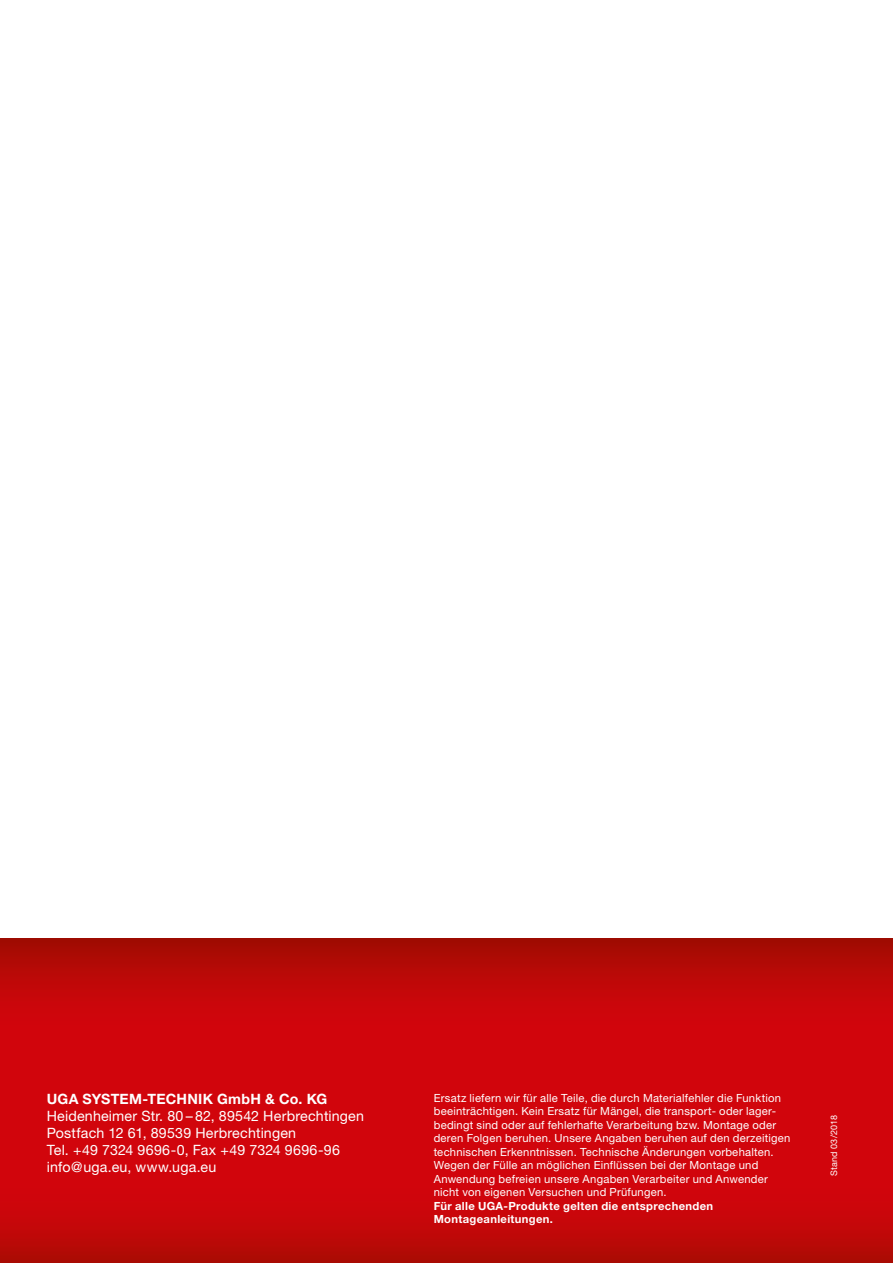
<style>
.page{position:relative;width:893px;height:1263px;background:#fff}
.page>*{position:absolute;margin:0;border:0;box-sizing:border-box;transform-origin:0 0}
.t1{font:14.25px/17.1px "Helvetica Neue";letter-spacing:.015em;color:#fff}
.t2{font:700 14.25px "Helvetica Neue";letter-spacing:.015em;color:#fff}
.t3{font:11.25px/13.5px "Helvetica Neue";letter-spacing:.02em;color:#fff}
.t4{font:700 11.25px/13.5px "Helvetica Neue";letter-spacing:.03em;color:#fff}
.t5{font:9px "Helvetica Neue";letter-spacing:.025em;color:#fff}
</style>
<div class="page">
<svg style="left:0;top:938px;width:893px;height:325px;background:#c7060a"></svg>
<p class="t2" style="left:47px;top:1090px;width:282px">UGA SYSTEM-TECHNIK GmbH &amp; Co. KG</p>
<p class="t1" style="left:47px;top:1107px;width:319px">Heidenheimer Str. 80 – 82, 89542 Herbrechtingen Postfach 12 61, 89539 Herbrechtingen<br>Tel. +49 7324 9696-0, Fax +49 7324 9696-96 info@uga.eu, www.uga.eu</p>
<p class="t3" style="left:434px;top:1091px;width:358px">Ersatz liefern wir für alle Teile, die durch Materialfehler die Funktion beeinträchtigen. Kein Ersatz für Mängel, die transport- oder lager&shy;bedingt sind oder auf fehlerhafte Verarbeitung bzw. Montage oder deren Folgen beruhen. Unsere Angaben beruhen auf den derzeitigen technischen Erkenntnissen. Technische Änderungen vorbehalten.<br>Wegen der Fülle an möglichen Einflüssen bei der Montage und Anwendung befreien unsere Angaben Verarbeiter und Anwender nicht von eigenen Versuchen und Prüfungen.</p>
<p class="t4" style="left:434px;top:1199px;width:281px">Für alle UGA-Produkte gelten die entsprechenden<br>Montageanleitungen.</p>
<p class="t5" style="left:829px;top:1176px;width:63px;rotate:-90deg">Stand 03/2018</p>
</div>
